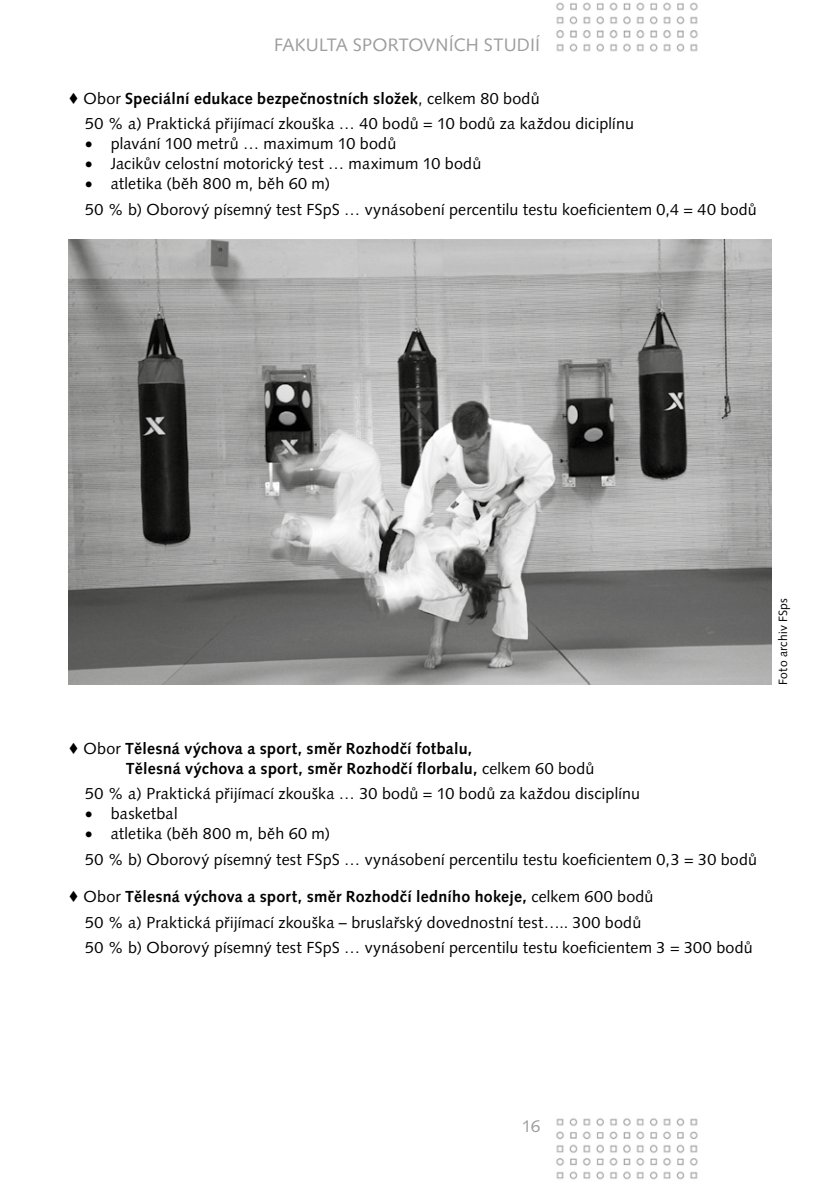
<style>
.page{position:relative;width:840px;height:1191px;background:#fff}
.page>*{position:absolute;margin:0;border:0;box-sizing:border-box;transform-origin:0 0}
.t1{font:18px "Syntax LTCE";letter-spacing:.01em;color:#9d9d9c}
.t2{font:17px "Syntax LTCE";color:#9d9d9c}
.t3{font:16px/25.6px "Syntax LTCE";letter-spacing:.015em;color:#000}
.t4{font:700 16px/20px "Syntax LTCE";letter-spacing:.015em;color:#000}
.t5{font:12px "Syntax LTCE";letter-spacing:.02em;color:#000}
.s1{font-weight:700}
.s2{font-weight:400}
</style>
<div class="page">
<img style="left:556px;top:2px;width:142px;height:50px">
<img style="left:556px;top:1118px;width:142px;height:62px">
<img style="left:68px;top:240px;width:703px;height:445px">
<p class="t1" style="left:274px;top:35px;width:268px">FAKULTA SPORTOVNÍCH STUDIÍ</p>
<p class="t3" style="left:85px;top:85px;width:550px;text-indent:-17px">♦ Obor <span class="s1">Speciální edukace bezpečnostních složek</span>, celkem 80 bodů<br>50 % a) Praktická přijímací zkouška … 40 bodů = 10 bodů za každou diciplínu</p>
<p class="t3" style="left:85px;top:131px;width:312px">• plavání 100 metrů … maximum 10 bodů</p>
<p class="t3" style="left:85px;top:151px;width:397px">• Jacikův celostní motorický test … maximum 10 bodů</p>
<p class="t3" style="left:85px;top:171px;width:672px">• atletika (běh 800 m, běh 60 m)<br>50 % b) Oborový písemný test FSpS … vynásobení percentilu testu koeficientem 0,4 = 40 bodů</p>
<p class="t5" style="left:775px;top:685px;width:88px;rotate:-90deg">Foto archiv FSps</p>
<p class="t4" style="left:126px;top:738px;width:469px;text-indent:-58px">♦ <span class="s2">Obor</span> Tělesná výchova a sport, směr Rozhodčí fotbalu,<br>Tělesná výchova a sport, směr Rozhodčí florbalu, <span class="s2">celkem 60 bodů</span></p>
<p class="t3" style="left:85px;top:781px;width:556px">50 % a) Praktická přijímací zkouška … 30 bodů = 10 bodů za každou disciplínu</p>
<p class="t3" style="left:85px;top:801px;width:94px">• basketbal</p>
<p class="t3" style="left:85px;top:821px;width:673px">• atletika (běh 800 m, běh 60 m)<br>50 % b) Oborový písemný test FSpS … vynásobení percentilu testu koeficientem 0,3 = 30 bodů</p>
<p class="t3" style="left:85px;top:883px;width:668px;text-indent:-17px">♦ Obor <span class="s1">Tělesná výchova a sport, směr Rozhodčí ledního hokeje,</span> celkem 600 bodů<br>50 % a) Praktická přijímací zkouška – bruslařský dovednostní test….. 300 bodů<br>50 % b) Oborový písemný test FSpS … vynásobení percentilu testu koeficientem 3 = 300 bodů</p>
<p class="t2" style="left:521px;top:1116px;width:20px">16</p>
</div>
